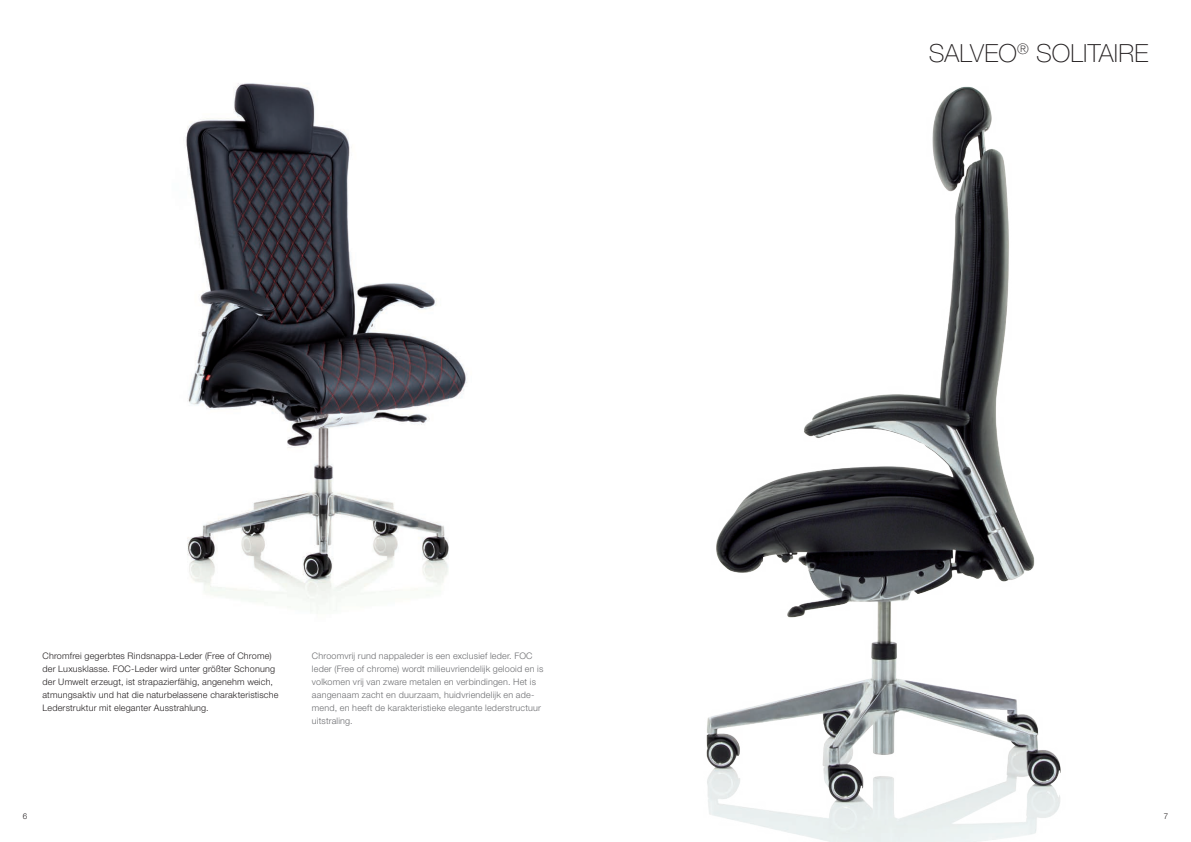
<style>
.page{position:relative;width:1191px;height:842px;background:#fff}
.page>*{position:absolute;margin:0;border:0;box-sizing:border-box;transform-origin:0 0}
.t1{font:100 25px "Helvetica Neue LT";letter-spacing:.01em;color:#231f20}
.t2{font:300 9px/13px "Helvetica Neue LT";letter-spacing:.02em;color:#6c6d70}
.t3{font:300 9px/13px "Helvetica Neue LT";letter-spacing:.02em;color:#231f20}
.t4{font:300 8px "Helvetica Neue LT";color:#231f20}
</style>
<div class="page">
<img style="left:706px;top:86px;width:355px;height:756px">
<img style="left:185px;top:83px;width:282px;height:528px">
<p class="t3" style="left:43px;top:649px;width:237px">Chromfrei gegerbtes Rindsnappa-Leder (Free of Chrome) der Luxusklasse. FOC-Leder wird unter größter Schonung der Umwelt erzeugt, ist strapazierfähig, angenehm weich, atmungsaktiv und hat die naturbelassene charakteristische Lederstruktur mit eleganter Ausstrahlung.</p>
<p class="t2" style="left:312px;top:649px;width:233px">Chroomvrij rund nappaleder is een exclusief leder. FOC leder (Free of chrome) wordt milieuvriendelijk gelooid en is volkomen vrij van zware metalen en verbindingen. Het is aangenaam zacht en duurzaam, huidvriendelijk en ade&shy;mend, en heeft de karakteristieke elegante lederstructuur uitstraling.</p>
<h1 class="t1" style="left:928px;top:39px;width:219px">SALVEO<sup>®</sup> SOLITAIRE</h1>
<p class="t4" style="left:23px;top:811px;width:6px">6</p>
<p class="t4" style="left:1163px;top:811px;width:6px">7</p>
</div>
